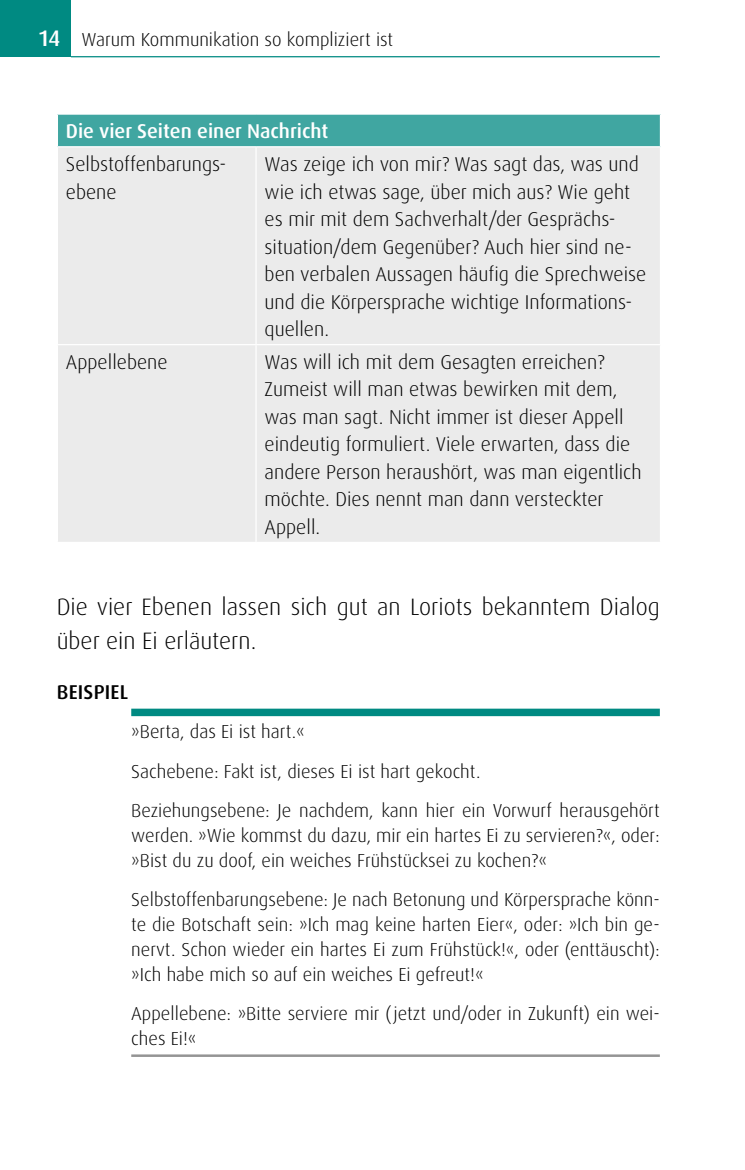
<style>
.page{position:relative;width:745px;height:1170px;background:#fff}
.page>*{position:absolute;margin:0;border:0;box-sizing:border-box;transform-origin:0 0}
.t1{font:300 23.75px/34.5px "Dax OT";color:#000}
.t2{font:300 20px/27.5px "Dax OT";color:#000}
.t3{font:500 20px "Dax OT";color:#fff}
.t4{font:500 20px "Dax OT";letter-spacing:.01em;color:#000}
.t5{font:300 18.75px/25px "Dax OT";color:#000}
.s1{font-weight:500;font-size:22.5px;color:#fff}
</style>
<div class="page">
<div style="left:0;top:0;width:71px;height:57px;background:#008a82"></div>
<hr style="left:71px;top:56px;width:588px;height:1px;background:#008a82">
<div style="left:131px;top:708px;width:528px;height:8px;background:#008a82"></div>
<hr style="left:131px;top:1054px;width:528px;height:2px;background:#949494">
<div style="left:57px;top:114px;width:603px;height:33px;background:#40a6a1"></div>
<div style="left:58px;top:147px;width:601px;height:395px;background:#ebebeb"></div>
<hr style="left:255px;top:147px;width:1px;height:197px;background:#fff">
<hr style="left:57px;top:344px;width:199px;height:1px;background:#fff">
<hr style="left:256px;top:344px;width:404px;height:1px;background:#fff">
<hr style="left:255px;top:345px;width:1px;height:197px;background:#fff">
<hr style="left:57px;top:113px;width:199px;height:2px;background:#fff">
<hr style="left:57px;top:115px;width:1px;height:31px;background:#fff">
<hr style="left:256px;top:113px;width:404px;height:2px;background:#fff">
<hr style="left:659px;top:115px;width:1px;height:31px;background:#fff">
<hr style="left:57px;top:146px;width:199px;height:1px;background:#fff">
<hr style="left:256px;top:146px;width:404px;height:1px;background:#fff">
<p class="t5" style="left:39px;top:27px;width:355px"><span class="s1">14</span> Warum Kommunikation so kompliziert ist</p>
<p class="t3" style="left:66px;top:120px;width:264px">Die vier Seiten einer Nachricht</p>
<p class="t2" style="left:66px;top:150px;width:162px">Selbstoffenbarungs&shy;ebene</p>
<p class="t2" style="left:264px;top:150px;width:383px">Was zeige ich von mir? Was sagt das, was und wie ich etwas sage, über mich aus? Wie geht es mir mit dem Sachverhalt/der Gesprächs&shy;situation/dem Gegenüber? Auch hier sind ne&shy;ben verbalen Aussagen häufig die Sprechweise und die Körpersprache wichtige Informations&shy;quellen.</p>
<p class="t2" style="left:66px;top:348px;width:103px">Appellebene</p>
<p class="t2" style="left:264px;top:348px;width:378px">Was will ich mit dem Gesagten erreichen?<br>Zumeist will man etwas bewirken mit dem, was man sagt. Nicht immer ist dieser Appell eindeutig formuliert. Viele erwarten, dass die andere Person heraushört, was man eigentlich möchte. Dies nennt man dann versteckter Appell.</p>
<p class="t1" style="left:57px;top:589px;width:604px">Die vier Ebenen lassen sich gut an Loriots bekanntem Dialog über ein Ei erläutern.</p>
<p class="t4" style="left:57px;top:680px;width:73px">BEISPIEL</p>
<p class="t5" style="left:131px;top:712px;width:529px;line-height:39.2px">»Berta, das Ei ist hart.«<br>Sachebene: Fakt ist, dieses Ei ist hart gekocht.<br>Beziehungsebene: Je nachdem, kann hier ein Vorwurf herausgehört</p>
<p class="t5" style="left:131px;top:822px;width:529px">werden. »Wie kommst du dazu, mir ein hartes Ei zu servieren?«, oder: »Bist du zu doof, ein weiches Frühstücksei zu kochen?«</p>
<p class="t5" style="left:131px;top:886px;width:529px;text-align:justify">Selbstoffenbarungsebene: Je nach Betonung und Körpersprache könn&shy;te die Botschaft sein: »Ich mag keine harten Eier«, oder: »Ich bin ge&shy;nervt. Schon wieder ein hartes Ei zum Frühstück!«, oder (enttäuscht): »Ich habe mich so auf ein weiches Ei gefreut!«</p>
<p class="t5" style="left:131px;top:1001px;width:529px">Appellebene: »Bitte serviere mir (jetzt und/oder in Zukunft) ein wei&shy;ches Ei!«</p>
</div>
